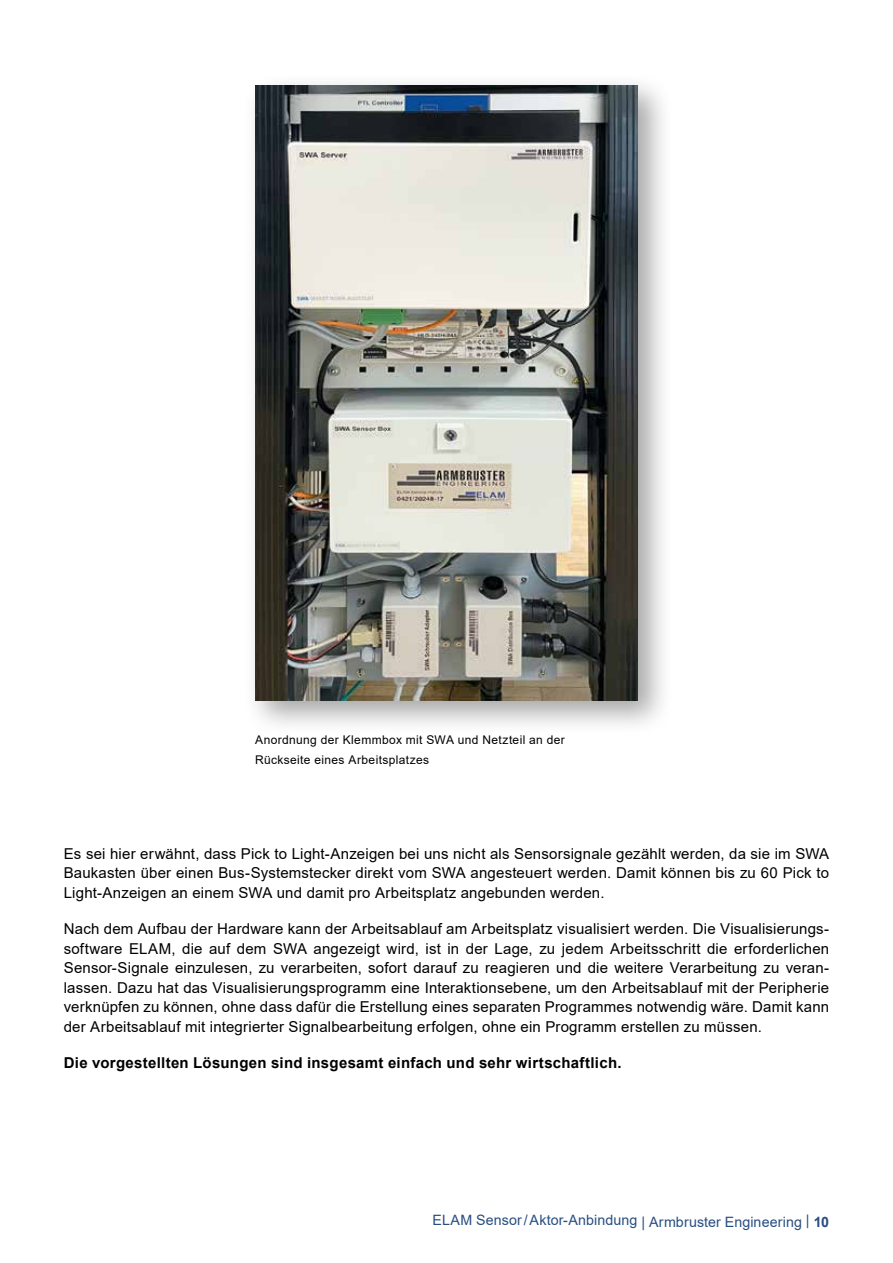
<style>
.page{position:relative;width:893px;height:1263px;background:#fff}
.page>*{position:absolute;margin:0;border:0;box-sizing:border-box;transform-origin:0 0}
.t1{font:15px/19.5px "Arial";letter-spacing:.015em;color:#000;text-align:justify}
.t2{font:700 15px "Arial";letter-spacing:.02em;color:#000}
.t3{font:14.25px "Arial";letter-spacing:.005em;color:#284e81}
.t4{font:12px/19.5px "Arial";letter-spacing:.03em;color:#000}
.s1{font-weight:700}
</style>
<div class="page">
<div style="left:243px;top:73px;width:431px;height:663px;background:#000;opacity:.35"></div>
<img style="left:255px;top:85px;width:383px;height:615px">
<p class="t4" style="left:255px;top:730px;width:311px">Anordnung der Klemmbox mit SWA und Netzteil an der<br>Rückseite eines Arbeitsplatzes</p>
<p class="t1" style="left:64px;top:843px;width:767px">Es sei hier erwähnt, dass Pick to Light-Anzeigen bei uns nicht als Sensorsignale gezählt werden, da sie im SWA Baukasten über einen Bus-Systemstecker direkt vom SWA angesteuert werden. Damit können bis zu 60 Pick to Light-Anzeigen an einem SWA und damit pro Arbeitsplatz angebunden werden.</p>
<p class="t1" style="left:64px;top:919px;width:767px">Nach dem Aufbau der Hardware kann der Arbeitsablauf am Arbeitsplatz visualisiert werden. Die Visualisierungs&shy;software ELAM, die auf dem SWA angezeigt wird, ist in der Lage, zu jedem Arbeitsschritt die erforderlichen Sensor-Signale einzulesen, zu verarbeiten, sofort darauf zu reagieren und die weitere Verarbeitung zu veran&shy;lassen. Dazu hat das Visualisierungsprogramm eine Interaktionsebene, um den Arbeitsablauf mit der Peripherie verknüpfen zu können, ohne dass dafür die Erstellung eines separaten Programmes notwendig wäre. Damit kann der Arbeitsablauf mit integrierter Signalbearbeitung erfolgen, ohne ein Programm erstellen zu müssen.</p>
<p class="t2" style="left:64px;top:1052px;width:559px">Die vorgestellten Lösungen sind insgesamt einfach und sehr wirtschaftlich.</p>
<p class="t3" style="left:433px;top:1210px;width:398px">ELAM Sensor/Aktor-Anbindung | Armbruster Engineering | <span class="s1">10</span></p>
</div>
